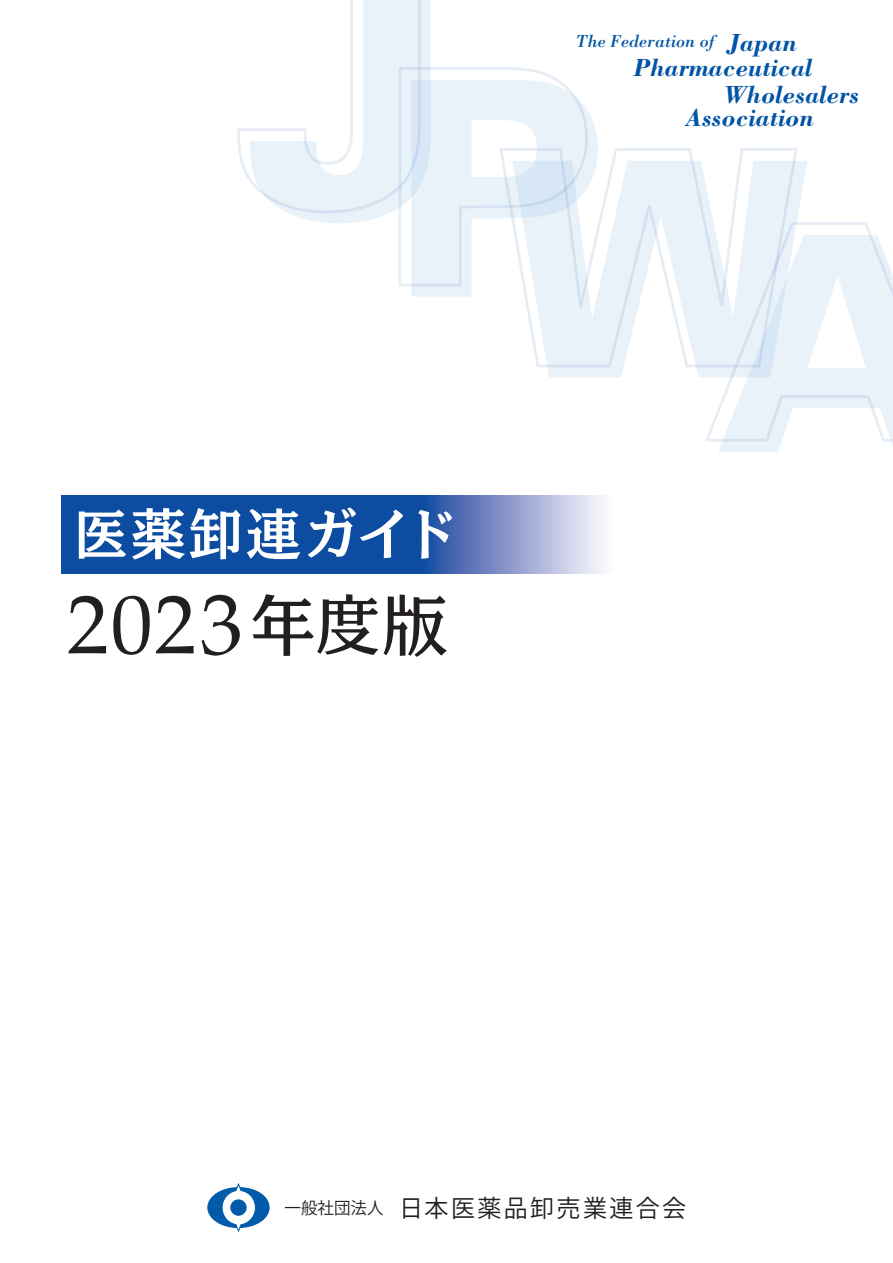
<style>
.page{position:relative;width:893px;height:1263px;background:#fff}
.page>*{position:absolute;margin:0;border:0;box-sizing:border-box;transform-origin:0 0}
.t1{font:83.4px "Palatino";color:#231f20}
.t2{font:56.7px "Ro NOW Std MB";letter-spacing:.005em;color:#fff}
.t3{font:italic 700 25.5px "Bodoni";color:#0154a6}
.t4{font:24px "Koz Go Pro";letter-spacing:.1em;color:#231f20}
.t5{font:italic 18px "Bodoni";color:#0154a6}
.s1{font-weight:700;font-size:25.5px}
.s2{font-size:85.8px}
.s3{font-size:16.5px}
</style>
<div class="page">
<svg style="left:547px;top:161px;width:260px;height:216px;fill:#f0f5fb"></svg>
<svg style="left:237px;top:0;width:361px;height:296px"></svg>
<svg style="left:499px;top:148px;width:299px;height:219px"></svg>
<svg style="left:705px;top:222px;width:188px;height:230px"></svg>
<div style="left:207px;top:1187px;width:63px;height:41px;background:#015aaa;border-radius:50%"></div>
<svg style="left:221px;top:1183px;width:35px;height:50px"></svg>
<div style="left:230px;top:1199px;width:17px;height:17px;background:#015aaa;border-radius:50%"></div>
<svg style="left:253px;top:594px;width:125px;height:62px"></svg>
<svg style="left:384px;top:594px;width:63px;height:63px"></svg>
<svg style="left:62px;top:495px;width:540px;height:78px;background:#3566af"></svg>
<p class="t5" style="left:576px;top:30px;width:222px">The Federation of <span class="s1">Japan</span></p>
<p class="t3" style="left:633px;top:52px;width:180px">Pharmaceutical</p>
<p class="t3" style="left:724px;top:79px;width:136px">Wholesalers</p>
<h2 class="t2" style="left:73px;top:495px;width:386px">医薬卸連ガイド</h2>
<h1 class="t1" style="left:67px;top:576px;width:177px">202<span class="s2">3</span></h1>
<p class="t3" style="left:686px;top:102px;width:129px">Association</p>
<p class="t4" style="left:285px;top:1193px;width:403px"><span class="s3">一般社団法人</span> 日本医薬品卸売業連合会</p>
</div>
